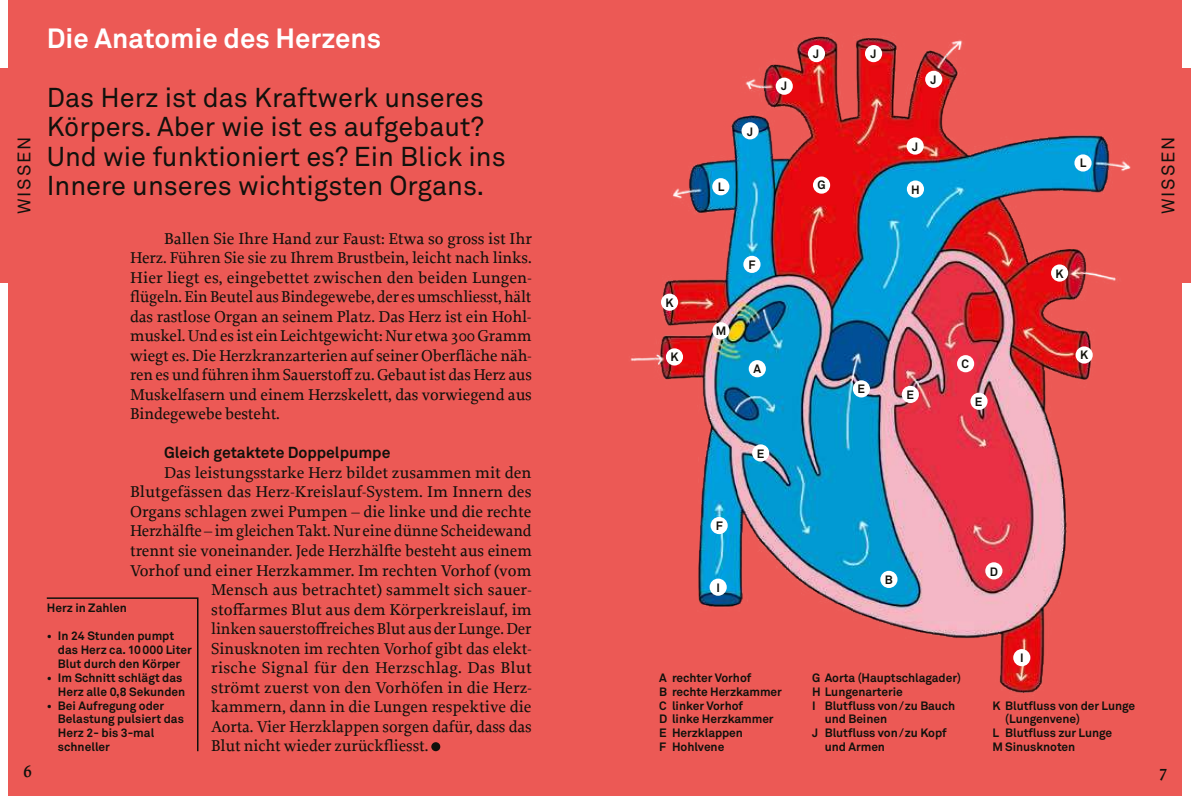
<style>
.page{position:relative;width:1191px;height:796px;background:#fff}
.page>*{position:absolute;margin:0;border:0;box-sizing:border-box;transform-origin:0 0}
.t1{font:700 27.6px "Akkurat Office";color:#fff}
.t2{font:27px/29.2px "Akkurat Office";color:#11110c}
.t3{font:18px "Akkurat Office";letter-spacing:.1em;color:#11110c}
.t4{font:600 18px "Proforma";color:#11110c}
.t5{font:500 16.5px/19.5px "Proforma";letter-spacing:-.005em;color:#11110c;text-align:justify}
.t6{font:500 16.5px "Proforma";letter-spacing:.015em;color:#11110c}
.t7{font:700 15.75px "Akkurat Office";color:#11110c}
.t8{font:700 12px/13.8px "Akkurat Office";letter-spacing:-.005em;color:#11110c}
</style>
<div class="page">
<div style="left:9px;top:0;width:1173px;height:795px;background:#ec5955"></div>
<img style="left:630px;top:36px;width:560px;height:657px">
<div style="left:985px;top:562px;width:17px;height:17px;background:#fff;border-radius:50%"></div>
<div style="left:1013px;top:648px;width:17px;height:18px;background:#fff;border-radius:50%"></div>
<div style="left:709px;top:578px;width:17px;height:17px;background:#fff;border-radius:50%"></div>
<div style="left:752px;top:444px;width:17px;height:17px;background:#fff;border-radius:50%"></div>
<div style="left:880px;top:570px;width:17px;height:17px;background:#fff;border-radius:50%"></div>
<div style="left:743px;top:256px;width:17px;height:17px;background:#fff;border-radius:50%"></div>
<div style="left:741px;top:122px;width:17px;height:17px;background:#fff;border-radius:50%"></div>
<div style="left:906px;top:137px;width:17px;height:17px;background:#fff;border-radius:50%"></div>
<div style="left:712px;top:322px;width:17px;height:17px;background:#fff;border-radius:50%"></div>
<div style="left:775px;top:78px;width:18px;height:17px;background:#fff;border-radius:50%"></div>
<div style="left:925px;top:71px;width:17px;height:17px;background:#fff;border-radius:50%"></div>
<div style="left:865px;top:45px;width:17px;height:17px;background:#fff;border-radius:50%"></div>
<div style="left:808px;top:45px;width:17px;height:17px;background:#fff;border-radius:50%"></div>
<svg style="left:431px;top:741px;width:9px;height:9px"></svg>
<svg style="left:46px;top:597px;width:153px;height:155px"></svg>
<div style="left:748px;top:360px;width:18px;height:17px;background:#fff;border-radius:50%"></div>
<div style="left:1074px;top:154px;width:17px;height:17px;background:#fff;border-radius:50%"></div>
<div style="left:712px;top:178px;width:17px;height:17px;background:#fff;border-radius:50%"></div>
<div style="left:907px;top:180px;width:17px;height:17px;background:#fff;border-radius:50%"></div>
<div style="left:1075px;top:346px;width:17px;height:17px;background:#fff;border-radius:50%"></div>
<div style="left:970px;top:392px;width:17px;height:17px;background:#fff;border-radius:50%"></div>
<div style="left:901px;top:385px;width:18px;height:18px;background:#fff;border-radius:50%"></div>
<div style="left:957px;top:355px;width:17px;height:17px;background:#fff;border-radius:50%"></div>
<div style="left:853px;top:380px;width:17px;height:17px;background:#fff;border-radius:50%"></div>
<div style="left:813px;top:176px;width:17px;height:17px;background:#fff;border-radius:50%"></div>
<div style="left:710px;top:516px;width:17px;height:18px;background:#fff;border-radius:50%"></div>
<div style="left:1051px;top:264px;width:17px;height:17px;background:#fff;border-radius:50%"></div>
<div style="left:666px;top:348px;width:17px;height:17px;background:#fff;border-radius:50%"></div>
<div style="left:661px;top:293px;width:17px;height:17px;background:#fff;border-radius:50%"></div>
<div style="left:0;top:68px;width:9px;height:214px;background:#ec5955"></div>
<div style="left:1182px;top:68px;width:9px;height:214px;background:#ec5955"></div>
<h1 class="t1" style="left:47px;top:22px;width:336px">Die Anatomie des Herzens</h1>
<h2 class="t2" style="left:47px;top:84px;width:460px">Das Herz ist das Kraftwerk unseres Körpers. Aber wie ist es aufgebaut?<br>Und wie funktioniert es? Ein Blick ins Innere unseres wichtigsten Organs.</h2>
<p class="t8" style="left:813px;top:47px;width:7px">J</p>
<p class="t8" style="left:870px;top:47px;width:7px">J</p>
<p class="t8" style="left:930px;top:72px;width:7px">J</p>
<p class="t8" style="left:781px;top:79px;width:7px">J</p>
<p class="t8" style="left:747px;top:124px;width:7px">J</p>
<p class="t3" style="left:14px;top:214px;width:79px;rotate:-90deg">WISSEN</p>
<p class="t3" style="left:1157px;top:214px;width:79px;rotate:-90deg">WISSEN</p>
<p class="t8" style="left:912px;top:139px;width:7px">J</p>
<p class="t8" style="left:1079px;top:155px;width:8px">L</p>
<p class="t8" style="left:817px;top:178px;width:10px">G</p>
<p class="t8" style="left:717px;top:179px;width:8px">L</p>
<p class="t8" style="left:911px;top:182px;width:10px">H</p>
<p class="t5" style="left:130px;top:229px;width:403px;text-indent:34px">Ballen Sie Ihre Hand zur Faust: Etwa so gross ist Ihr Herz. Führen Sie sie zu Ihrem Brustbein, leicht nach links.<br>Hier liegt es, eingebettet zwischen den beiden Lungen&shy;flügeln. Ein Beutel aus Bindegewebe, der es umschliesst, hält das rastlose Organ an seinem Platz. Das Herz ist ein Hohl&shy;muskel. Und es ist ein Leichtgewicht: Nur etwa 300 Gramm wiegt es. Die Herzkranzarterien auf seiner Oberfläche näh&shy;ren es und führen ihm Sauerstoff zu. Gebaut ist das Herz aus Muskelfasern und einem Herzskelett, das vorwiegend aus Bindegewebe besteht.</p>
<p class="t7" style="left:164px;top:443px;width:228px">Gleich getaktete Doppelpumpe</p>
<p class="t5" style="left:164px;top:463px;width:369px">Das leistungsstarke Herz bildet zusammen mit den</p>
<p class="t5" style="left:130px;top:482px;width:403px">Blutgefässen das Herz-Kreislauf-System. Im Innern des</p>
<p class="t5" style="left:130px;top:502px;width:403px">Organs schlagen zwei Pumpen – die linke und die rechte</p>
<p class="t5" style="left:130px;top:521px;width:403px">Herzhälfte – im gleichen Takt. Nur eine dünne Scheidewand</p>
<p class="t5" style="left:130px;top:541px;width:403px">trennt sie voneinander. Jede Herzhälfte besteht aus einem</p>
<p class="t5" style="left:130px;top:560px;width:403px">Vorhof und einer Herzkammer. Im rechten Vorhof (vom</p>
<p class="t5" style="left:211px;top:580px;width:322px">Mensch aus betrachtet) sammelt sich sauer-</p>
<p class="t5" style="left:211px;top:599px;width:322px">stoffarmes Blut aus dem Körperkreislauf, im</p>
<p class="t5" style="left:211px;top:619px;width:322px">linken sauerstoffreiches Blut aus der Lunge. Der</p>
<p class="t5" style="left:211px;top:638px;width:322px">Sinusknoten im rechten Vorhof gibt das elekt-</p>
<p class="t6" style="left:211px;top:658px;width:322px">rische Signal für den Herzschlag. Das Blut</p>
<p class="t5" style="left:211px;top:677px;width:322px">strömt zuerst von den Vorhöfen in die Herz-</p>
<p class="t5" style="left:211px;top:697px;width:322px">kammern, dann in die Lungen respektive die</p>
<p class="t5" style="left:211px;top:716px;width:322px">Aorta. Vier Herzklappen sorgen dafür, dass das</p>
<p class="t5" style="left:211px;top:736px;width:219px">Blut nicht wieder zurückfliesst.</p>
<p class="t8" style="left:47px;top:600px;width:82px">Herz in Zahlen</p>
<p class="t8" style="left:58px;top:628px;width:135px;text-indent:-11px">• In 24 Stunden pumpt das Herz ca. 10 000 Liter<br>Blut durch den Körper</p>
<p class="t8" style="left:47px;top:670px;width:140px;text-align:right">• Im Schnitt schlägt das<br>Herz alle 0,8 Sekunden</p>
<p class="t8" style="left:58px;top:698px;width:127px;text-indent:-11px">• Bei Aufregung oder<br>Belastung pulsiert das<br>Herz 2- bis 3-mal schneller</p>
<p class="t8" style="left:665px;top:295px;width:10px">K</p>
<p class="t8" style="left:670px;top:350px;width:10px">K</p>
<p class="t8" style="left:715px;top:323px;width:12px">M</p>
<p class="t8" style="left:748px;top:258px;width:9px">F</p>
<p class="t8" style="left:753px;top:361px;width:9px">A</p>
<p class="t8" style="left:715px;top:518px;width:9px">F</p>
<p class="t8" style="left:716px;top:580px;width:5px">I</p>
<p class="t8" style="left:757px;top:446px;width:9px">E</p>
<p class="t8" style="left:659px;top:670px;width:124px">A rechter Vorhof<br>B rechte Herzkammer<br>C linker Vorhof<br>D linke Herzkammer<br>E Herzklappen<br>F Hohlvene</p>
<p class="t8" style="left:857px;top:382px;width:9px">E</p>
<p class="t8" style="left:906px;top:387px;width:9px">E</p>
<p class="t8" style="left:961px;top:356px;width:9px">C</p>
<p class="t8" style="left:975px;top:394px;width:9px">E</p>
<p class="t8" style="left:1055px;top:266px;width:10px">K</p>
<p class="t8" style="left:1080px;top:347px;width:10px">K</p>
<p class="t8" style="left:885px;top:572px;width:9px">B</p>
<p class="t8" style="left:812px;top:670px;width:150px">G Aorta (Hauptschlagader)</p>
<p class="t8" style="left:812px;top:684px;width:92px">H Lungenarterie</p>
<p class="t8" style="left:812px;top:698px;width:145px">I Blutfluss von / zu Bauch</p>
<p class="t8" style="left:824px;top:711px;width:64px">und Beinen</p>
<p class="t8" style="left:812px;top:725px;width:136px">J Blutfluss von / zu Kopf</p>
<p class="t8" style="left:824px;top:739px;width:62px">und Armen</p>
<p class="t8" style="left:989px;top:564px;width:10px">D</p>
<p class="t8" style="left:1020px;top:650px;width:5px">I</p>
<p class="t8" style="left:992px;top:697px;width:144px">K Blutfluss von der Lunge</p>
<p class="t8" style="left:1005px;top:711px;width:76px">(Lungenvene)</p>
<p class="t8" style="left:992px;top:725px;width:121px">L Blutfluss zur Lunge</p>
<p class="t8" style="left:992px;top:739px;width:84px">M Sinusknoten</p>
<p class="t4" style="left:23px;top:763px;width:10px">6</p>
<p class="t4" style="left:1158px;top:763px;width:10px">7</p>
</div>
